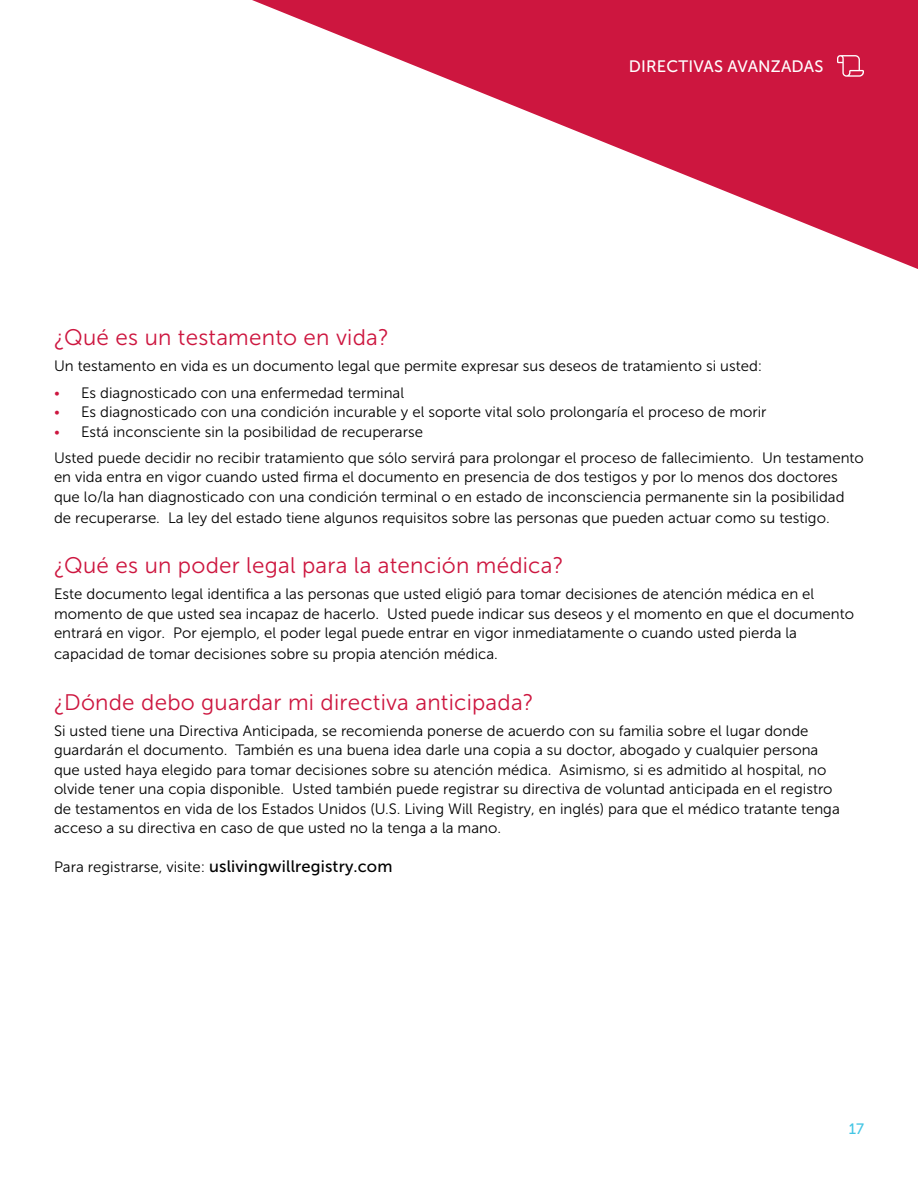
<style>
.page{position:relative;width:918px;height:1188px;background:#fff}
.page>*{position:absolute;margin:0;border:0;box-sizing:border-box;transform-origin:0 0}
.t1{font:22.5px "Museo Sans 300";letter-spacing:.01em;color:#cd163f}
.t2{font:16.5px "Museo Sans 500";letter-spacing:.01em;color:#000}
.t3{font:16.5px "Museo Sans 500";letter-spacing:.01em;color:#fff}
.t4{font:15px/19.5px "Museo Sans 300";color:#000}
.t5{font:15px "Museo Sans 500";color:#43c5e4}
.s1{font-family:"Museo Sans 100";color:#cd163f}
.s2{font-family:"Museo Sans 300";font-size:15px}
</style>
<div class="page">
<svg style="left:252px;top:0;width:666px;height:269px"></svg>
<svg style="left:837px;top:55px;width:27px;height:22px"></svg>
<p class="t3" style="left:629px;top:57px;width:196px">DIRECTIVAS AVANZADAS</p>
<h1 class="t1" style="left:54px;top:325px;width:336px">¿Qué es un testamento en vida?</h1>
<p class="t4" style="left:54px;top:357px;width:710px">Un testamento en vida es un documento legal que permite expresar sus deseos de tratamiento si usted:</p>
<p class="t4" style="left:54px;top:383px;width:352px"><span class="s1">•</span> Es diagnosticado con una enfermedad terminal</p>
<p class="t4" style="left:54px;top:402px;width:714px"><span class="s1">•</span> Es diagnosticado con una condición incurable y el soporte vital solo prolongaría el proceso de morir</p>
<p class="t4" style="left:54px;top:419px;width:811px;line-height:26.2px"><span class="s1">•</span> Está inconsciente sin la posibilidad de recuperarse<br>Usted puede decidir no recibir tratamiento que sólo servirá para prolongar el proceso de fallecimiento. Un testamento</p>
<p class="t4" style="left:54px;top:468px;width:792px">en vida entra en vigor cuando usted firma el documento en presencia de dos testigos y por lo menos dos doctores que lo/la han diagnosticado con una condición terminal o en estado de inconsciencia permanente sin la posibilidad</p>
<p class="t4" style="left:54px;top:508px;width:777px">de recuperarse. La ley del estado tiene algunos requisitos sobre las personas que pueden actuar como su testigo.</p>
<h1 class="t1" style="left:54px;top:553px;width:511px">¿Qué es un poder legal para la atención médica?</h1>
<p class="t4" style="left:54px;top:585px;width:802px">Este documento legal identifica a las personas que usted eligió para tomar decisiones de atención médica en el momento de que usted sea incapaz de hacerlo. Usted puede indicar sus deseos y el momento en que el documento entrará en vigor. Por ejemplo, el poder legal puede entrar en vigor inmediatamente o cuando usted pierda la</p>
<p class="t4" style="left:54px;top:645px;width:445px">capacidad de tomar decisiones sobre su propia atención médica.</p>
<h1 class="t1" style="left:54px;top:690px;width:481px">¿Dónde debo guardar mi directiva anticipada?</h1>
<p class="t4" style="left:54px;top:721px;width:787px">Si usted tiene una Directiva Anticipada, se recomienda ponerse de acuerdo con su familia sobre el lugar donde guardarán el documento. También es una buena idea darle una copia a su doctor, abogado y cualquier persona que usted haya elegido para tomar decisiones sobre su atención médica. Asimismo, si es admitido al hospital, no olvide tener una copia disponible. Usted también puede registrar su directiva de voluntad anticipada en el registro de testamentos en vida de los Estados Unidos (U.S. Living Will Registry, en inglés) para que el médico tratante tenga acceso a su directiva en caso de que usted no la tenga a la mano.</p>
<p class="t2" style="left:54px;top:858px;width:340px"><span class="s2">Para registrarse, visite:</span> uslivingwillregistry.com</p>
<p class="t5" style="left:849px;top:1120px;width:17px">17</p>
</div>
